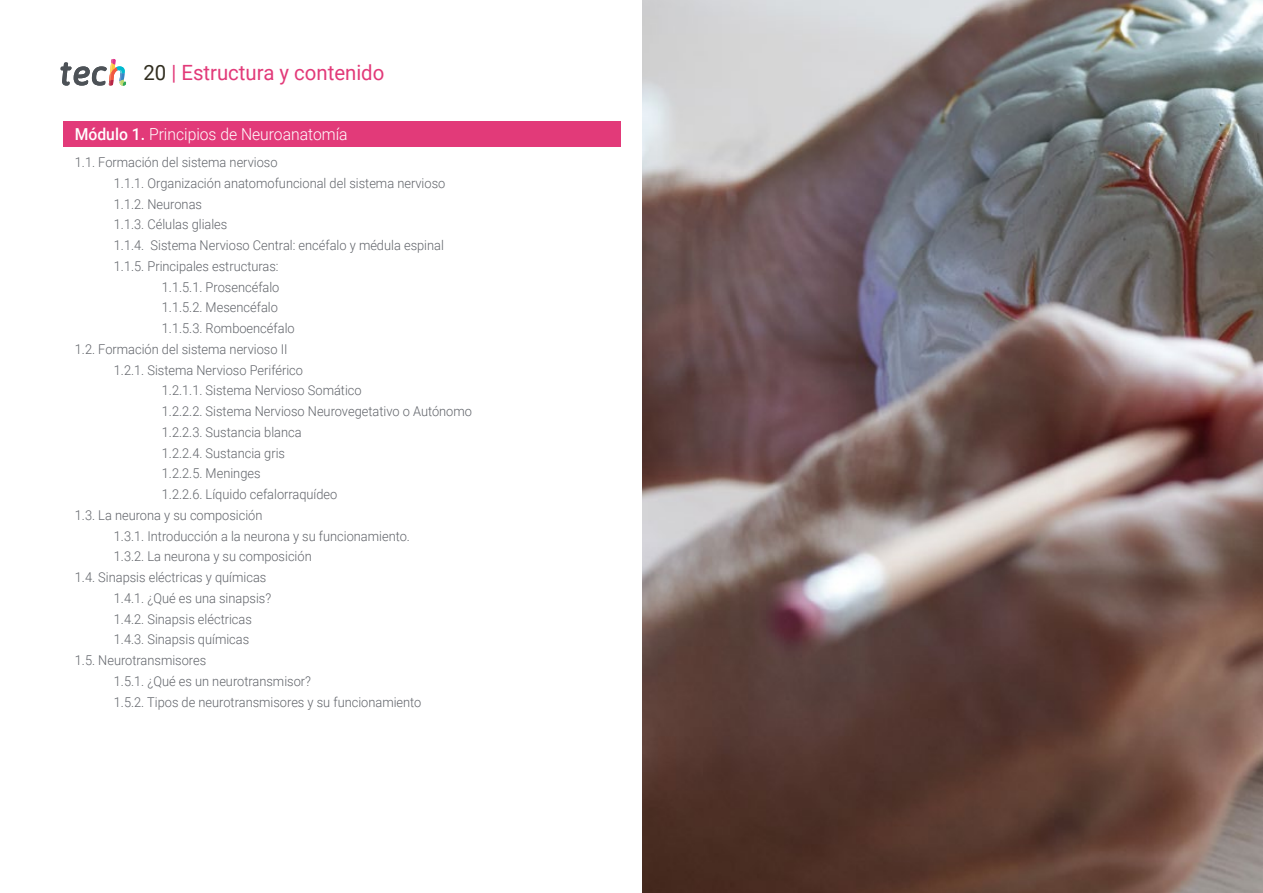
<style>
.page{position:relative;width:1263px;height:893px;background:#fff}
.page>*{position:absolute;margin:0;border:0;box-sizing:border-box;transform-origin:0 0}
.t1{font:21px "Roboto";color:#e23a79}
.t2{font:300 16.5px "Roboto";color:#fff;scale:.95 1}
.t3{font:300 13.5px "Roboto";color:#61646a;scale:.95 1}
.s1{color:#312e20}
.s2{font-weight:500}
</style>
<div class="page">
<img style="left:642px;top:0;width:621px;height:893px">
<div style="left:64px;top:121px;width:557px;height:25px;background:#e23a79"></div>
<svg style="left:61px;top:59px;width:65px;height:27px"></svg>
<h1 class="t1" style="left:144px;top:57px;width:242px"><span class="s1">20</span> | Estructura y contenido</h1>
<p class="t2" style="left:75px;top:123px;width:289px"><span class="s2">Módulo 1.</span> Principios de Neuroanatomía</p>
<p class="t3" style="left:75px;top:153px;width:215px">1.1. Formación del sistema nervioso</p>
<p class="t3" style="left:114px;top:174px;width:350px">1.1.1. Organización anatomofuncional del sistema nervioso</p>
<p class="t3" style="left:114px;top:194px;width:94px">1.1.2. Neuronas</p>
<p class="t3" style="left:114px;top:215px;width:121px">1.1.3. Células gliales</p>
<p class="t3" style="left:114px;top:236px;width:349px">1.1.4. Sistema Nervioso Central: encéfalo y médula espinal</p>
<p class="t3" style="left:114px;top:257px;width:175px">1.1.5. Principales estructuras:</p>
<p class="t3" style="left:162px;top:277px;width:125px">1.1.5.1. Prosencéfalo</p>
<p class="t3" style="left:162px;top:298px;width:124px">1.1.5.2. Mesencéfalo</p>
<p class="t3" style="left:162px;top:319px;width:141px">1.1.5.3. Romboencéfalo</p>
<p class="t3" style="left:75px;top:340px;width:225px">1.2. Formación del sistema nervioso II</p>
<p class="t3" style="left:114px;top:360px;width:201px">1.2.1. Sistema Nervioso Periférico</p>
<p class="t3" style="left:162px;top:381px;width:212px">1.2.1.1. Sistema Nervioso Somático</p>
<p class="t3" style="left:162px;top:402px;width:328px">1.2.2.2. Sistema Nervioso Neurovegetativo o Autónomo</p>
<p class="t3" style="left:162px;top:423px;width:149px">1.2.2.3. Sustancia blanca</p>
<p class="t3" style="left:162px;top:443px;width:131px">1.2.2.4. Sustancia gris</p>
<p class="t3" style="left:162px;top:464px;width:105px">1.2.2.5. Meninges</p>
<p class="t3" style="left:162px;top:485px;width:186px">1.2.2.6. Líquido cefalorraquídeo</p>
<p class="t3" style="left:75px;top:506px;width:199px">1.3. La neurona y su composición</p>
<p class="t3" style="left:114px;top:526px;width:313px">1.3.1. Introducción a la neurona y su funcionamiento.</p>
<p class="t3" style="left:114px;top:547px;width:210px">1.3.2. La neurona y su composición</p>
<p class="t3" style="left:75px;top:568px;width:203px">1.4. Sinapsis eléctricas y químicas</p>
<p class="t3" style="left:114px;top:589px;width:167px">1.4.1. ¿Qué es una sinapsis?</p>
<p class="t3" style="left:114px;top:609px;width:147px">1.4.2. Sinapsis eléctricas</p>
<p class="t3" style="left:114px;top:630px;width:144px">1.4.3. Sinapsis químicas</p>
<p class="t3" style="left:75px;top:651px;width:140px">1.5. Neurotransmisores</p>
<p class="t3" style="left:114px;top:672px;width:209px">1.5.1. ¿Qué es un neurotransmisor?</p>
<p class="t3" style="left:114px;top:692px;width:325px">1.5.2. Tipos de neurotransmisores y su funcionamiento</p>
</div>
